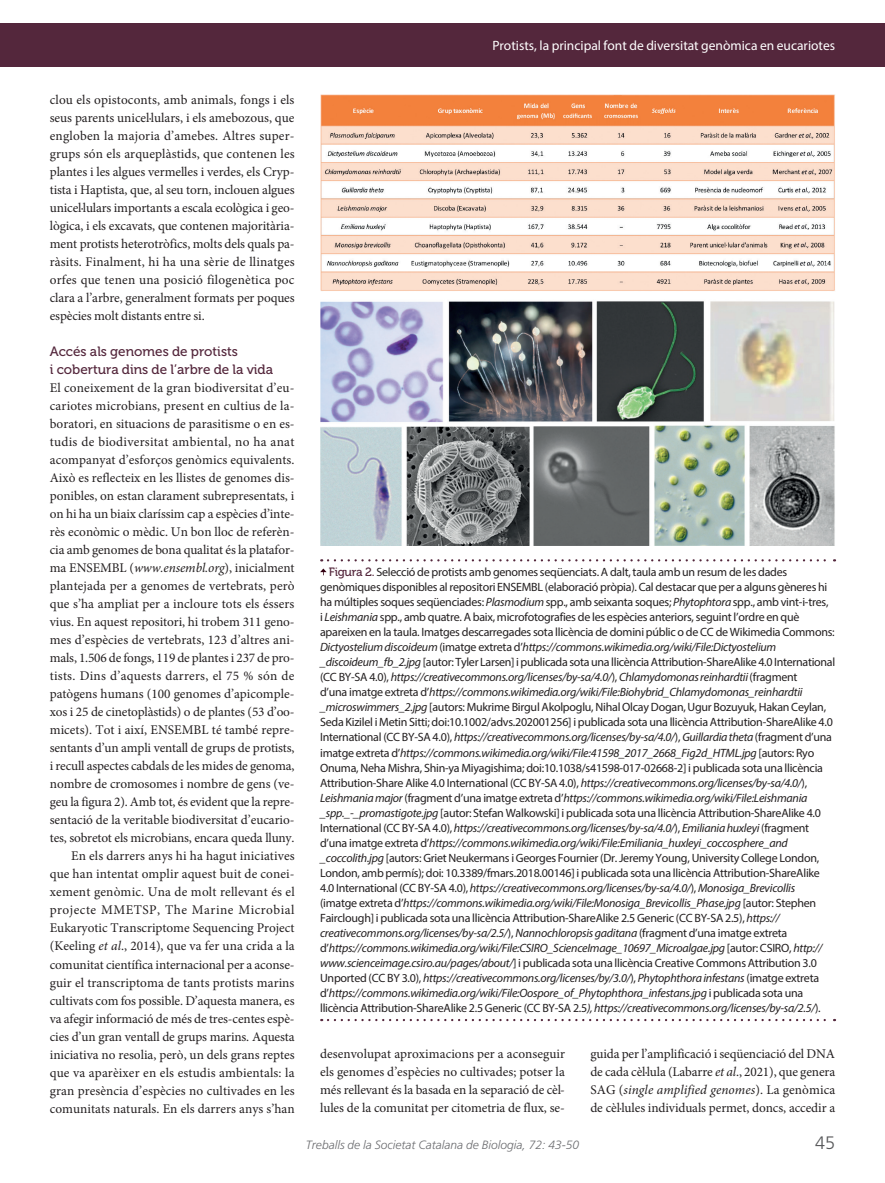
<style>
.page{position:relative;width:885px;height:1183px;background:#fff}
.page>*{position:absolute;margin:0;border:0;box-sizing:border-box;transform-origin:0 0}
.t1{font:300 18px "Frutiger LT Std";color:#57585a}
.t2{font:13.5px "Myriad Pro";color:#fff}
.L2{font:13.5px/18px "Museo 500";color:#54273c}
.Z{font:13.35px/18px "Minion Pro";color:#231f20;text-align:justify}
.Z0{font:13.35px/18px "Minion Pro";letter-spacing:-.005em;color:#231f20;text-align:justify}
.Peu_figura{font:12px/15px "Myriad Pro";letter-spacing:-.02em;color:#231f20}
.t3{font:italic 300 12px "Frutiger LT Std";color:#6c6d70}
.s1{font-style:italic}
.s2{font-family:"Museo 500";color:#54273c}
</style>
<div class="page">
<div style="left:0;top:23px;width:884px;height:44px;background:#54273c"></div>
<img style="left:320px;top:95px;width:515px;height:451px">
<svg style="left:328px;top:559px;width:507px;height:2px"></svg>
<svg style="left:328px;top:1018px;width:507px;height:2px"></svg>
<svg style="left:320px;top:568px;width:6px;height:7px"></svg>
<p class="t2" style="left:492px;top:37px;width:344px">Protists, la principal font de diversitat genòmica en eucariotes</p>
<p class="Z" style="left:50px;top:91px;width:246px">clou els opistoconts, amb animals, fongs i els seus parents unicel·lulars, i els amebozous, que engloben la majoria d’amebes. Altres super&shy;grups són els arqueplàstids, que contenen les plantes i les algues vermelles i verdes, els Cryp&shy;tista i Haptista, que, al seu torn, inclouen algues unicel·lulars importants a escala ecològica i geo&shy;lògica, i els excavats, que contenen majoritària&shy;ment protists heterotròfics, molts dels quals pa&shy;ràsits. Finalment, hi ha una sèrie de llinatges orfes que tenen una posició filogenètica poc clara a l’arbre, generalment formats per poques espècies molt distants entre si.</p>
<p class="L2" style="left:50px;top:342px;width:225px">Accés als genomes de protists<br>i cobertura dins de l’arbre de la vida</p>
<p class="Z0" style="left:50px;top:379px;width:246px">El coneixement de la gran biodiversitat d’eu&shy;cariotes microbians, present en cultius de la&shy;boratori, en situacions de parasitisme o en es&shy;tudis de biodiversitat ambiental, no ha anat acompanyat d’esforços genòmics equivalents.<br>Això es reflecteix en les llistes de genomes dis&shy;ponibles, on estan clarament subrepresentats, i on hi ha un biaix claríssim cap a espècies d’inte&shy;rès econòmic o mèdic. Un bon lloc de referèn&shy;cia amb genomes de bona qualitat és la platafor&shy;ma ENSEMBL (<span class="s1">www.ensembl.org</span>), inicialment plantejada per a genomes de vertebrats, però que s’ha ampliat per a incloure tots els éssers vius. En aquest repositori, hi trobem 311 geno&shy;mes d’espècies de vertebrats, 123 d’altres ani&shy;mals, 1.506 de fongs, 119 de plantes i 237 de pro&shy;tists. Dins d’aquests darrers, el 75 % són de patògens humans (100 genomes d’apicomple&shy;xos i 25 de cinetoplàstids) o de plantes (53 d’oo&shy;micets). Tot i així, ENSEMBL té també repre&shy;sentants d’un ampli ventall de grups de protists, i recull aspectes cabdals de les mides de genoma, nombre de cromosomes i nombre de gens (ve&shy;geu la figura 2). Amb tot, és evident que la repre&shy;sentació de la veritable biodiversitat d’eucario&shy;tes, sobretot els microbians, encara queda lluny.</p>
<p class="Z" style="left:50px;top:847px;width:246px;text-indent:21px">En els darrers anys hi ha hagut iniciatives que han intentat omplir aquest buit de conei&shy;xement genòmic. Una de molt rellevant és el projecte MMETSP, The Marine Microbial Eukaryotic Transcriptome Sequencing Project (Keeling <span class="s1">et al</span>., 2014), que va fer una crida a la comunitat científica internacional per a aconse&shy;guir el transcriptoma de tants protists marins cultivats com fos possible. D’aquesta manera, es va afegir informació de més de tres-centes espè&shy;cies d’un gran ventall de grups marins. Aquesta iniciativa no resolia, però, un dels grans reptes que va aparèixer en els estudis ambientals: la gran presència d’espècies no cultivades en les comunitats naturals. En els darrers anys s’han</p>
<p class="Peu_figura" style="left:320px;top:564px;width:516px;text-indent:9px"><span class="s2">Figura 2.</span> Selecció de protists amb genomes seqüenciats. A dalt, taula amb un resum de les dades genòmiques disponibles al repositori ENSEMBL (elaboració pròpia). Cal destacar que per a alguns gèneres hi ha múltiples soques seqüenciades: <span class="s1">Plasmodium</span> spp., amb seixanta soques; <span class="s1">Phytophtora</span> spp., amb vint-i-tres,<br>i <span class="s1">Leishmania</span> spp., amb quatre. A baix, microfotografies de les espècies anteriors, seguint l’ordre en què apareixen en la taula. Imatges descarregades sota llicència de domini públic o de CC de Wikimedia Commons:<br><span class="s1">Dictyostelium discoideum</span> (imatge extreta d’<span class="s1">https://commons.wikimedia.org/wiki/File:Dictyostelium _discoideum_fb_2.jpg</span> [autor: Tyler Larsen] i publicada sota una llicència Attribution-ShareAlike 4.0 International (CC BY-SA 4.0), <span class="s1">https://creativecommons.org/licenses/by-sa/4.0/</span>), <span class="s1">Chlamydomonas reinhardtii</span> (fragment<br>d’una imatge extreta d’<span class="s1">https://commons.wikimedia.org/wiki/File:Biohybrid_Chlamydomonas_reinhardtii _microswimmers_2.jpg</span> [autors: Mukrime Birgul Akolpoglu, Nihal Olcay Dogan, Ugur Bozuyuk, Hakan Ceylan, Seda Kizilel i Metin Sitti; doi:10.1002/advs.202001256] i publicada sota una llicència Attribution-ShareAlike 4.0<br>International (CC BY-SA 4.0), <span class="s1">https://creativecommons.org/licenses/by-sa/4.0/</span>), <span class="s1">Guillardia theta</span> (fragment d’una imatge extreta d’<span class="s1">https://commons.wikimedia.org/wiki/File:41598_2017_2668_Fig2d_HTML.jpg</span> [autors: Ryo Onuma, Neha Mishra, Shin-ya Miyagishima; doi:10.1038/s41598-017-02668-2] i publicada sota una llicència Attribution-Share Alike 4.0 International (CC BY-SA 4.0), <span class="s1">https://creativecommons.org/licenses/by-sa/4.0/</span>), <span class="s1">Leishmania major</span> (fragment d’una imatge extreta d’<span class="s1">https://commons.wikimedia.org/wiki/File:Leishmania _spp._-_promastigote.jpg</span> [autor: Stefan Walkowski] i publicada sota una llicència Attribution-ShareAlike 4.0<br>International (CC BY-SA 4.0), <span class="s1">https://creativecommons.org/licenses/by-sa/4.0/</span>), <span class="s1">Emiliania huxleyi</span> (fragment d’una imatge extreta d’<span class="s1">https://commons.wikimedia.org/wiki/File:Emiliania_huxleyi_coccosphere_and _coccolith.jpg</span> [autors: Griet Neukermans i Georges Fournier (Dr. Jeremy Young, University College London, London, amb permís); doi: 10.3389/fmars.2018.00146] i publicada sota una llicència Attribution-ShareAlike 4.0 International (CC BY-SA 4.0), <span class="s1">https://creativecommons.org/licenses/by-sa/4.0/</span>), <span class="s1">Monosiga_Brevicollis </span>(imatge extreta d’<span class="s1">https://commons.wikimedia.org/wiki/File:Monosiga_Brevicollis_Phase.jpg</span> [autor: Stephen Fairclough] i publicada sota una llicència Attribution-ShareAlike 2.5 Generic (CC BY-SA 2.5), <span class="s1">https:// creativecommons.org/licenses/by-sa/2.5/</span>), <span class="s1">Nannochloropsis gaditana</span> (fragment d’una imatge extreta d’<span class="s1">https://commons.wikimedia.org/wiki/File:CSIRO_ScienceImage_10697_Microalgae.jpg</span> [autor: CSIRO, <span class="s1">http:// www.scienceimage.csiro.au/pages/about/</span>] i publicada sota una llicència Creative Commons Attribution 3.0<br>Unported (CC BY 3.0), <span class="s1">https://creativecommons.org/licenses/by/3.0/</span>), <span class="s1">Phytophthora infestans</span> (imatge extreta d’<span class="s1">https://commons.wikimedia.org/wiki/File:Oospore_of_Phytophthora_infestans.jpg</span> i publicada sota una llicència Attribution-ShareAlike 2.5 Generic (CC BY-SA 2.5<span class="s1">), https://creativecommons.org/licenses/by-sa/2.5/</span>).</p>
<p class="Z" style="left:320px;top:1044px;width:246px;text-align:left">desenvolupat aproximacions per a aconseguir els genomes d’espècies no cultivades; potser la més rellevant és la basada en la separació de cèl· lules de la comunitat per citometria de flux, se-</p>
<p class="Z" style="left:590px;top:1044px;width:246px">guida per l’amplificació i seqüenciació del DNA de cada cèl·lula (Labarre <span class="s1">et al</span>., 2021), que genera SAG (<span class="s1">single amplified genomes</span>). La genòmica de cèl·lules individuals permet, doncs, accedir a</p>
<p class="t3" style="left:306px;top:1137px;width:274px">Treballs de la Societat Catalana de Biologia, 72: 43-50</p>
<h1 class="t1" style="left:815px;top:1131px;width:22px">45</h1>
</div>
